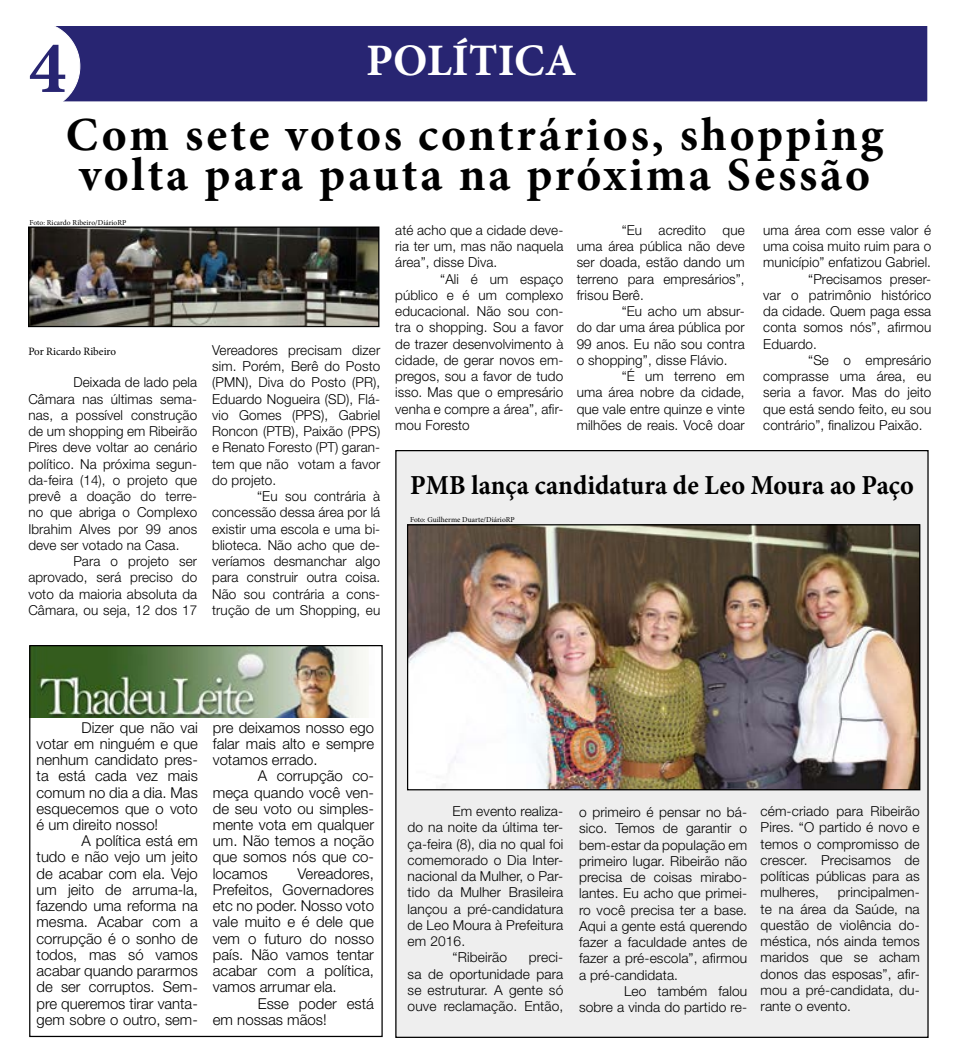
<style>
.page{position:relative;width:957px;height:1063px;background:#fff}
.page>*{position:absolute;margin:0;border:0;box-sizing:border-box;transform-origin:0 0}
.t1{font:700 75px "Minion Pro";color:#282572}
.t2{font:700 47.5px/40px "Minion Pro";letter-spacing:.06em;color:#000}
.t3{font:700 45px "Minion Pro";color:#fff}
.t4{font:700 27.5px "Minion Pro";color:#000;scale:.95 1}
.t5{font:300 15px/16.2px "Helvetica Neue LT Std";color:#000;text-align:justify}
.t6{font:300 13.75px/16.2px "Helvetica Neue LT Std";letter-spacing:.01em;color:#000;text-align:justify}
.t7{font:11.25px "Minion Pro";letter-spacing:.005em;color:#000}
.t8{font:7.5px "Minion Pro";letter-spacing:.005em;color:#000}
</style>
<div class="page">
<div style="left:395px;top:450px;width:534px;height:588px;background:#eee"></div>
<div style="left:80px;top:26px;width:848px;height:76px;background:#282572"></div>
<svg style="left:54px;top:26px;width:26px;height:76px"></svg>
<img style="left:31px;top:647px;width:335px;height:70px">
<div style="left:29px;top:645px;width:354px;height:392px;border:1px solid #000"></div>
<img style="left:409px;top:526px;width:509px;height:262px">
<div style="left:407px;top:524px;width:513px;height:266px;border:1px solid #000"></div>
<img style="left:30px;top:228px;width:347px;height:97px">
<div style="left:28px;top:226px;width:351px;height:101px;border:1px solid #000"></div>
<h1 class="t1" style="left:29px;top:15px;width:39px">4</h1>
<h3 class="t3" style="left:366px;top:29px;width:212px">POLÍTICA</h3>
<h2 class="t2" style="left:66px;top:114px;width:819px">Com sete votos contrários, shopping volta para pauta na próxima Sessão</h2>
<p class="t8" style="left:30px;top:218px;width:98px">Foto: Ricardo Ribeiro/DiárioRP</p>
<p class="t7" style="left:28px;top:344px;width:89px">Por Ricardo Ribeiro</p>
<p class="t6" style="left:28px;top:374px;width:170px;text-indent:45px">Deixada de lado pela Câmara nas últimas sema&shy;nas, a possível construção de um shopping em Ribeirão Pires deve voltar ao cenário político. Na próxima segun&shy;da-feira (14), o projeto que prevê a doação do terre&shy;no que abriga o Complexo Ibrahim Alves por 99 anos deve ser votado na Casa.</p>
<p class="t6" style="left:28px;top:553px;width:170px;text-indent:45px">Para o projeto ser aprovado, será preciso do voto da maioria absoluta da Câmara, ou seja, 12 dos 17</p>
<p class="t6" style="left:212px;top:342px;width:170px">Vereadores precisam dizer sim. Porém, Berê do Posto (PMN), Diva do Posto (PR), Eduardo Nogueira (SD), Flá&shy;vio Gomes (PPS), Gabriel Roncon (PTB), Paixão (PPS) e Renato Foresto (PT) garan&shy;tem que não votam a favor do projeto.</p>
<p class="t6" style="left:212px;top:488px;width:170px;text-indent:45px">“Eu sou contrária à concessão dessa área por lá existir uma escola e uma bi&shy;blioteca. Não acho que de&shy;veríamos desmanchar algo para construir outra coisa.<br>Não sou contrária a cons&shy;trução de um Shopping, eu</p>
<p class="t6" style="left:395px;top:222px;width:170px">até acho que a cidade deve&shy;ria ter um, mas não naquela área”, disse Diva.</p>
<p class="t6" style="left:395px;top:270px;width:170px;text-indent:45px">“Ali é um espaço público e é um complexo educacional. Não sou con&shy;tra o shopping. Sou a favor de trazer desenvolvimento à cidade, de gerar novos em&shy;pregos, sou a favor de tudo isso. Mas que o empresário venha e compre a área”, afir&shy;mou Foresto</p>
<p class="t6" style="left:576px;top:222px;width:170px;text-indent:45px">“Eu acredito que uma área pública não deve ser doada, estão dando um terreno para empresários”, frisou Berê.</p>
<p class="t6" style="left:576px;top:303px;width:169px;text-indent:45px">“Eu acho um absur&shy;do dar uma área pública por 99 anos. Eu não sou contra o shopping”, disse Flávio.</p>
<p class="t6" style="left:576px;top:368px;width:170px;text-indent:45px">“É um terreno em uma área nobre da cidade, que vale entre quinze e vinte milhões de reais. Você doar</p>
<p class="t6" style="left:763px;top:222px;width:170px">uma área com esse valor é</p>
<p class="t6" style="left:763px;top:238px;width:169px">uma coisa muito ruim para o</p>
<p class="t6" style="left:763px;top:254px;width:169px">município” enfatizou Gabriel.</p>
<p class="t6" style="left:808px;top:270px;width:124px">“Precisamos preser-</p>
<p class="t6" style="left:763px;top:287px;width:170px">var o patrimônio histórico</p>
<p class="t6" style="left:763px;top:303px;width:169px">da cidade. Quem paga essa</p>
<p class="t6" style="left:763px;top:319px;width:170px">conta somos nós”, afirmou</p>
<p class="t6" style="left:763px;top:335px;width:55px">Eduardo.</p>
<p class="t6" style="left:808px;top:352px;width:124px">“Se o empresário</p>
<p class="t6" style="left:763px;top:368px;width:170px">comprasse uma área, eu</p>
<p class="t6" style="left:763px;top:384px;width:170px">seria a favor. Mas do jeito</p>
<p class="t6" style="left:763px;top:400px;width:169px">que está sendo feito, eu sou</p>
<p class="t6" style="left:763px;top:417px;width:161px">contrário”, finalizou Paixão.</p>
<h3 class="t4" style="left:410px;top:466px;width:531px">PMB lança candidatura de Leo Moura ao Paço</h3>
<p class="t8" style="left:410px;top:514px;width:106px">Foto: Guilherme Duarte/DiárioRP</p>
<p class="t5" style="left:37px;top:719px;width:163px;text-indent:45px">Dizer que não vai votar em ninguém e que nenhum candidato pres&shy;ta está cada vez mais comum no dia a dia. Mas esquecemos que o voto é um direito nosso!</p>
<p class="t5" style="left:37px;top:832px;width:163px;text-indent:45px">A política está em tudo e não vejo um jeito de acabar com ela. Vejo um jeito de arruma-la, fazendo uma reforma na mesma. Acabar com a corrupção é o sonho de todos, mas só vamos acabar quando pararmos de ser corruptos. Sem&shy;pre queremos tirar vanta&shy;gem sobre o outro, sem-</p>
<p class="t5" style="left:213px;top:719px;width:163px">pre deixamos nosso ego falar mais alto e sempre votamos errado.</p>
<p class="t5" style="left:213px;top:767px;width:163px;text-indent:45px">A corrupção co&shy;meça quando você ven&shy;de seu voto ou simples&shy;mente vota em qualquer um. Não temos a noção que somos nós que co&shy;locamos</p>
<p class="t5" style="left:213px;top:865px;width:163px;text-indent:85px">Vereadores, Prefeitos, Governadores etc no poder. Nosso voto vale muito e é dele que vem o futuro do nosso país. Não vamos tentar acabar com a política, vamos arrumar ela.</p>
<p class="t5" style="left:213px;top:995px;width:163px;text-indent:45px">Esse poder está em nossas mãos!</p>
<p class="t6" style="left:452px;top:803px;width:112px">Em evento realiza-</p>
<p class="t6" style="left:407px;top:819px;width:157px">do na noite da última ter-</p>
<p class="t6" style="left:407px;top:835px;width:157px">ça-feira (8), dia no qual foi</p>
<p class="t6" style="left:407px;top:852px;width:157px">comemorado o Dia Inter-</p>
<p class="t6" style="left:407px;top:868px;width:157px">nacional da Mulher, o Par-</p>
<p class="t6" style="left:407px;top:884px;width:157px">tido da Mulher Brasileira</p>
<p class="t6" style="left:407px;top:900px;width:157px">lançou a pré-candidatura</p>
<p class="t6" style="left:407px;top:917px;width:157px">de Leo Moura à Prefeitura</p>
<p class="t6" style="left:407px;top:933px;width:59px">em 2016.</p>
<p class="t6" style="left:452px;top:949px;width:56px">“Ribeirão</p>
<p class="t6" style="left:407px;top:949px;width:157px;text-indent:121px">preci&shy;sa de oportunidade para se estruturar. A gente só ouve reclamação. Então,</p>
<p class="t6" style="left:579px;top:804px;width:170px">o primeiro é pensar no bá&shy;sico. Temos de garantir o bem-estar da população em primeiro lugar. Ribeirão não precisa de coisas mirabo&shy;lantes. Eu acho que primei&shy;ro você precisa ter a base.<br>Aqui a gente está querendo fazer a faculdade antes de fazer a pré-escola”, afirmou a pré-candidata.</p>
<p class="t6" style="left:579px;top:982px;width:170px;text-align:right">Leo também falou<br>sobre a vinda do partido re-</p>
<p class="t6" style="left:760px;top:803px;width:161px">cém-criado para Ribeirão Pires. “O partido é novo e temos o compromisso de crescer. Precisamos de políticas públicas para as mulheres,</p>
<p class="t6" style="left:760px;top:884px;width:161px;text-indent:77px">principalmen&shy;te na área da Saúde, na questão de violência do&shy;méstica, nós ainda temos maridos que se acham donos das esposas”, afir&shy;mou a pré-candidata, du&shy;rante o evento.</p>
</div>
